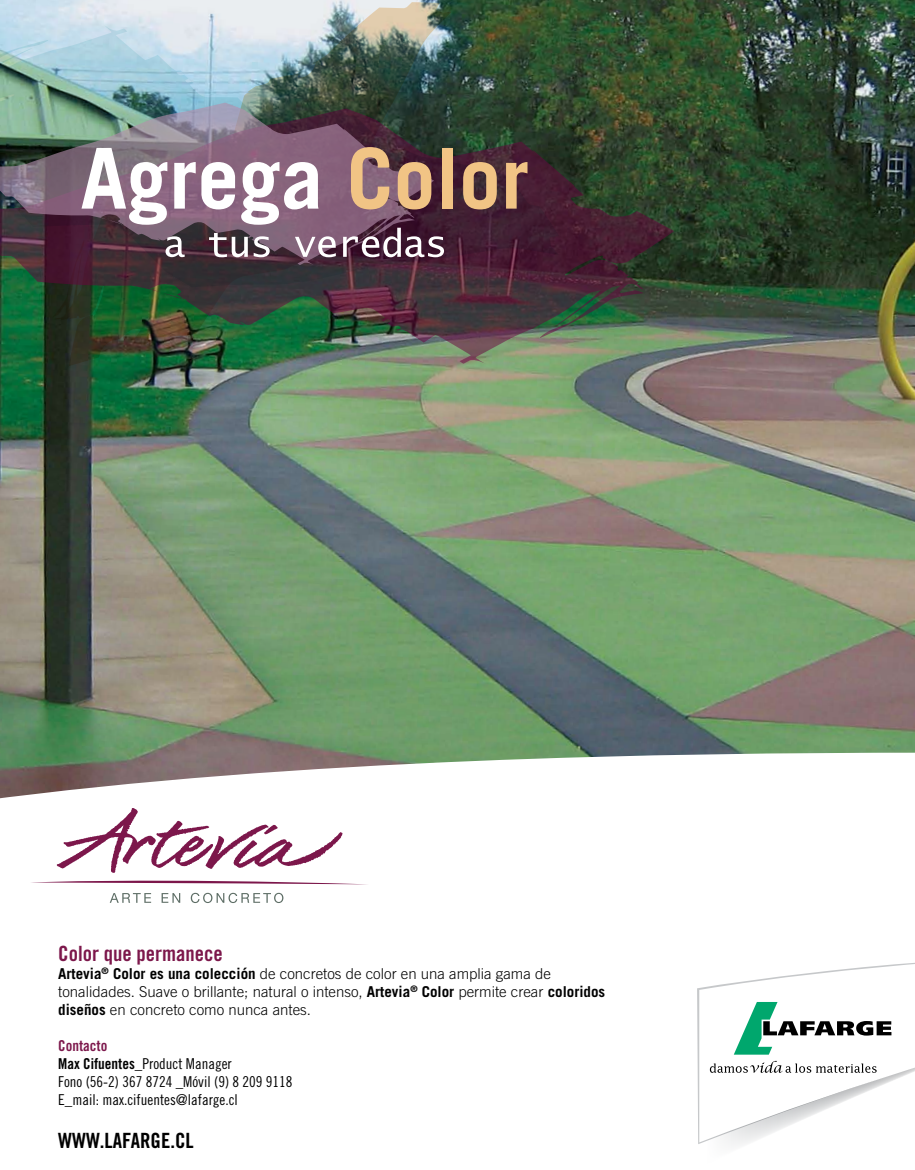
<style>
.page{position:relative;width:915px;height:1170px;background:#fff}
.page>*{position:absolute;margin:0;border:0;box-sizing:border-box;transform-origin:0 0}
.t1{font:21px "Trade Gothic Bold Cond Twenty";color:#7c174b}
.t2{font:21px "Trade Gothic Bold Cond Twenty";color:#000}
.t3{font:300 15px/18px "Trade Gothic";color:#000}
.t4{font:15px/18px "Trade Gothic Cond Eighteen";color:#000}
.t5{font:15px "Trade Gothic Bold Cond Twenty";color:#7c174b}
.s1{font-weight:700}
.s2{font-family:"Trade Gothic Bold Cond Twenty"}
</style>
<div class="page">
<img style="left:0;top:0;width:914px;height:752px">
<svg style="left:0;top:752px;width:914px;height:151px"></svg>
<svg style="left:30px;top:807px;width:339px;height:77px"></svg>
<svg style="left:110px;top:893px;width:41px;height:9px"></svg>
<svg style="left:161px;top:893px;width:19px;height:9px"></svg>
<svg style="left:191px;top:892px;width:92px;height:11px"></svg>
<svg style="left:697px;top:963px;width:217px;height:183px"></svg>
<svg style="left:52px;top:2px;width:399px;height:17px;background:#d9dddd"></svg>
<img style="left:0;top:108px;width:674px;height:260px">
<img style="left:0;top:19px;width:559px;height:268px">
<img style="left:0;top:102px;width:434px;height:166px">
<svg style="left:165px;top:236px;width:20px;height:21px"></svg>
<svg style="left:209px;top:233px;width:60px;height:24px"></svg>
<svg style="left:295px;top:236px;width:41px;height:21px"></svg>
<svg style="left:343px;top:228px;width:101px;height:29px"></svg>
<svg style="left:81px;top:148px;width:86px;height:77px"></svg>
<svg style="left:174px;top:162px;width:61px;height:47px"></svg>
<svg style="left:241px;top:162px;width:77px;height:63px"></svg>
<svg style="left:351px;top:147px;width:38px;height:62px;background:#be977e"></svg>
<svg style="left:397px;top:162px;width:34px;height:47px;background:#c29877"></svg>
<div style="left:442px;top:148px;width:10px;height:60px;background:#f1c485"></div>
<svg style="left:463px;top:162px;width:33px;height:47px;background:#b6906a"></svg>
<svg style="left:506px;top:162px;width:21px;height:46px"></svg>
<h1 class="t1" style="left:58px;top:940px;width:166px">Color que permanece</h1>
<p class="t3" style="left:58px;top:964px;width:548px"><span class="s1">Artevia</span><sup>®</sup> <span class="s1">Color es una colección</span> de concretos de color en una amplia gama de tonalidades. Suave o brillante; natural o intenso, <span class="s1">Artevia</span><sup>®</sup> <span class="s1">Color</span> permite crear <span class="s1">coloridos diseños</span> en concreto como nunca antes.</p>
<p class="t5" style="left:58px;top:1036px;width:51px">Contacto</p>
<p class="t4" style="left:58px;top:1054px;width:236px"><span class="s2">Max Cifuentes</span>_Product Manager<br>Fono (56-2) 367 8724 _Móvil (9) 8 209 9118<br>E_mail: max.cifuentes@lafarge.cl</p>
<h1 class="t2" style="left:58px;top:1127px;width:137px">WWW.LAFARGE.CL</h1>
</div>
